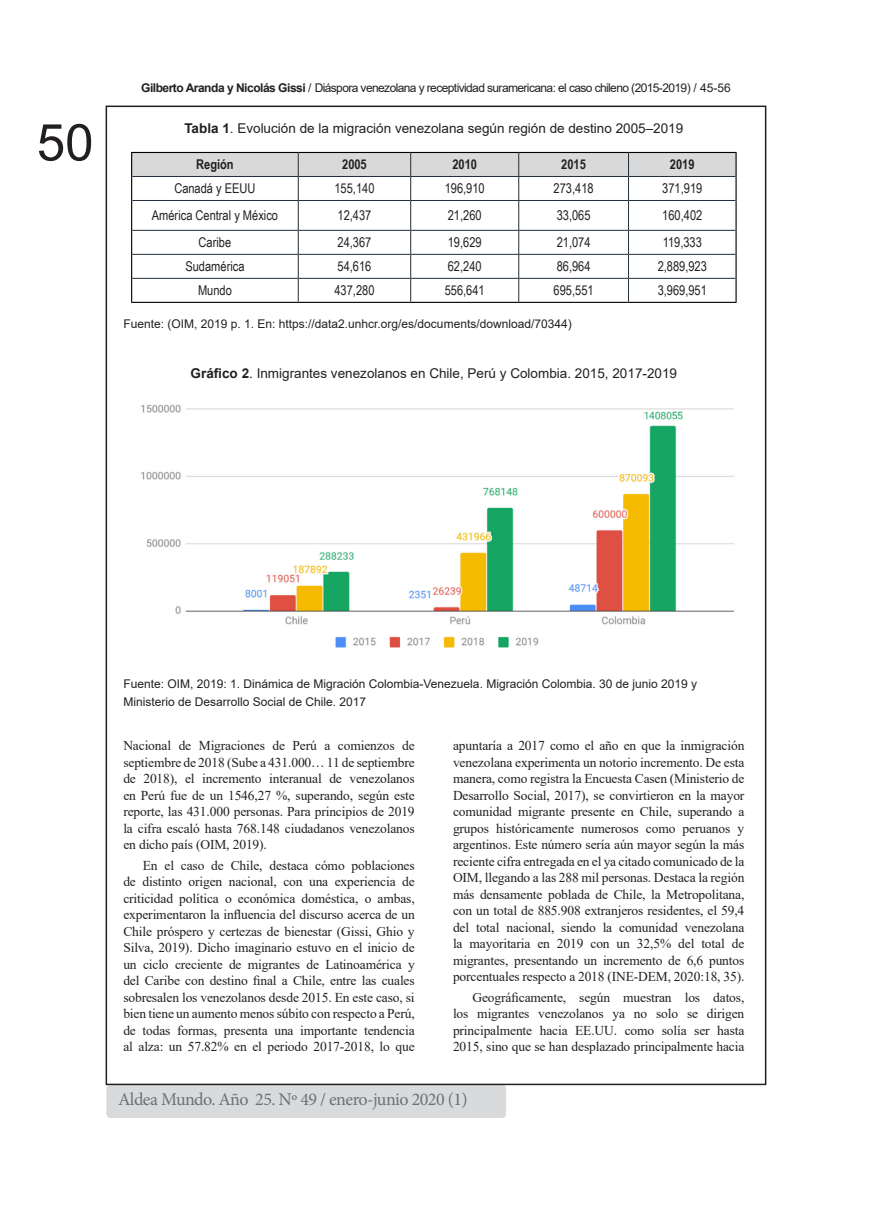
<style>
.page{position:relative;width:872px;height:1212px;background:#fff}
.page>*{position:absolute;margin:0;border:0;box-sizing:border-box;transform-origin:0 0}
.t1{font:51px "Arial";color:#231f20}
.t2{font:18px "Minion Pro";letter-spacing:-.03em;color:#6f7073}
.t3{font:13.5px/16.5px "Times New Roman";letter-spacing:-.01em;color:#231f20;text-align:justify}
.t4{font:13.5px "Arial Narrow";color:#231f20}
.t5{font:13.5px "Arial";color:#231f20}
.t6{font:700 13.5px "Arial Narrow";color:#231f20}
.t7{font:12px/18px "Arial";color:#231f20}
.t8{font:12px "Arial";letter-spacing:-.05em;color:#231f20}
.s1{font-weight:700}
</style>
<div class="page">
<div style="left:106px;top:1084px;width:400px;height:34px;background:#d9dadb;border-radius:4px"></div>
<hr style="left:131px;top:302px;width:167px;height:1px;background:#000">
<hr style="left:298px;top:302px;width:113px;height:1px;background:#000">
<hr style="left:411px;top:302px;width:108px;height:1px;background:#000">
<hr style="left:519px;top:302px;width:109px;height:1px;background:#000">
<hr style="left:628px;top:302px;width:108px;height:1px;background:#000">
<svg style="left:131px;top:152px;width:605px;height:150px"></svg>
<img style="left:141px;top:404px;width:594px;height:244px">
<h1 class="t1" style="left:37px;top:107px;width:58px">50</h1>
<p class="t8" style="left:141px;top:79px;width:591px"><span class="s1">Gilberto Aranda y Nicolás Gissi</span> / Diáspora venezolana y receptividad suramericana: el caso chileno (2015-2019) / 45-56</p>
<p class="t5" style="left:184px;top:119px;width:500px"><span class="s1">Tabla 1</span>. Evolución de la migración venezolana según región de destino 2005–2019</p>
<p class="t6" style="left:196px;top:154px;width:39px">Región</p>
<p class="t6" style="left:342px;top:154px;width:26px">2005</p>
<p class="t6" style="left:452px;top:154px;width:26px">2010</p>
<p class="t6" style="left:561px;top:154px;width:26px">2015</p>
<p class="t6" style="left:670px;top:154px;width:26px">2019</p>
<p class="t4" style="left:174px;top:179px;width:83px">Canadá y EEUU</p>
<p class="t4" style="left:334px;top:179px;width:42px">155,140</p>
<p class="t4" style="left:445px;top:179px;width:42px">196,910</p>
<p class="t4" style="left:553px;top:179px;width:42px">273,418</p>
<p class="t4" style="left:662px;top:179px;width:42px">371,919</p>
<p class="t4" style="left:152px;top:206px;width:128px">América Central y México</p>
<p class="t4" style="left:337px;top:206px;width:35px">12,437</p>
<p class="t4" style="left:448px;top:206px;width:35px">21,260</p>
<p class="t4" style="left:556px;top:206px;width:35px">33,065</p>
<p class="t4" style="left:662px;top:206px;width:42px">160,402</p>
<p class="t4" style="left:199px;top:233px;width:34px">Caribe</p>
<p class="t4" style="left:337px;top:233px;width:35px">24,367</p>
<p class="t4" style="left:448px;top:233px;width:35px">19,629</p>
<p class="t4" style="left:556px;top:233px;width:35px">21,074</p>
<p class="t4" style="left:662px;top:233px;width:41px">119,333</p>
<p class="t4" style="left:185px;top:257px;width:61px">Sudamérica</p>
<p class="t4" style="left:337px;top:257px;width:35px">54,616</p>
<p class="t4" style="left:448px;top:257px;width:35px">62,240</p>
<p class="t4" style="left:556px;top:257px;width:35px">86,964</p>
<p class="t4" style="left:657px;top:257px;width:51px">2,889,923</p>
<p class="t4" style="left:198px;top:281px;width:35px">Mundo</p>
<p class="t4" style="left:334px;top:281px;width:42px">437,280</p>
<p class="t4" style="left:445px;top:281px;width:42px">556,641</p>
<p class="t4" style="left:553px;top:281px;width:42px">695,551</p>
<p class="t4" style="left:657px;top:281px;width:51px">3,969,951</p>
<p class="t7" style="left:123px;top:314px;width:450px">Fuente: (OIM, 2019 p. 1. En: https://data2.unhcr.org/es/documents/download/70344)</p>
<p class="t5" style="left:191px;top:364px;width:488px"><span class="s1">Gráfico 2</span>. Inmigrantes venezolanos en Chile, Perú y Colombia. 2015, 2017-2019</p>
<p class="t7" style="left:123px;top:674px;width:575px">Fuente: OIM, 2019: 1. Dinámica de Migración Colombia-Venezuela. Migración Colombia. 30 de junio 2019 y<br>Ministerio de Desarrollo Social de Chile. 2017</p>
<p class="t3" style="left:123px;top:737px;width:293px">Nacional de Migraciones de Perú a comienzos de septiembre de 2018 (Sube a 431.000… 11 de septiembre de 2018), el incremento interanual de venezolanos en Perú fue de un 1546,27 %, superando, según este reporte, las 431.000 personas. Para principios de 2019 la cifra escaló hasta 768.148 ciudadanos venezolanos en dicho país (OIM, 2019).</p>
<p class="t3" style="left:123px;top:856px;width:293px;text-indent:20px">En el caso de Chile, destaca cómo poblaciones de distinto origen nacional, con una experiencia de criticidad política o económica doméstica, o ambas, experimentaron la influencia del discurso acerca de un Chile próspero y certezas de bienestar (Gissi, Ghio y Silva, 2019). Dicho imaginario estuvo en el inicio de un ciclo creciente de migrantes de Latinoamérica y del Caribe con destino final a Chile, entre las cuales sobresalen los venezolanos desde 2015. En este caso, si bien tiene un aumento menos súbito con respecto a Perú, de todas formas, presenta una importante tendencia al alza: un 57.82% en el periodo 2017-2018, lo que</p>
<p class="t3" style="left:453px;top:737px;width:293px">apuntaría a 2017 como el año en que la inmigración venezolana experimenta un notorio incremento. De esta manera, como registra la Encuesta Casen (Ministerio de Desarrollo Social, 2017), se convirtieron en la mayor comunidad migrante presente en Chile, superando a grupos históricamente numerosos como peruanos y argentinos. Este número sería aún mayor según la más reciente cifra entregada en el ya citado comunicado de la OIM, llegando a las 288 mil personas. Destaca la región más densamente poblada de Chile, la Metropolitana, con un total de 885.908 extranjeros residentes, el 59,4 del total nacional, siendo la comunidad venezolana la mayoritaria en 2019 con un 32,5% del total de migrantes, presentando un incremento de 6,6 puntos porcentuales respecto a 2018 (INE-DEM, 2020:18, 35).</p>
<p class="t3" style="left:453px;top:988px;width:293px;text-indent:20px">Geográficamente, según muestran los datos, los migrantes venezolanos ya no solo se dirigen principalmente hacia EE.UU. como solía ser hasta 2015, sino que se han desplazado principalmente hacia</p>
<h2 class="t2" style="left:118px;top:1087px;width:351px">Aldea Mundo. Año 25. Nº 49 / enero-junio 2020 (1)</h2>
</div>
